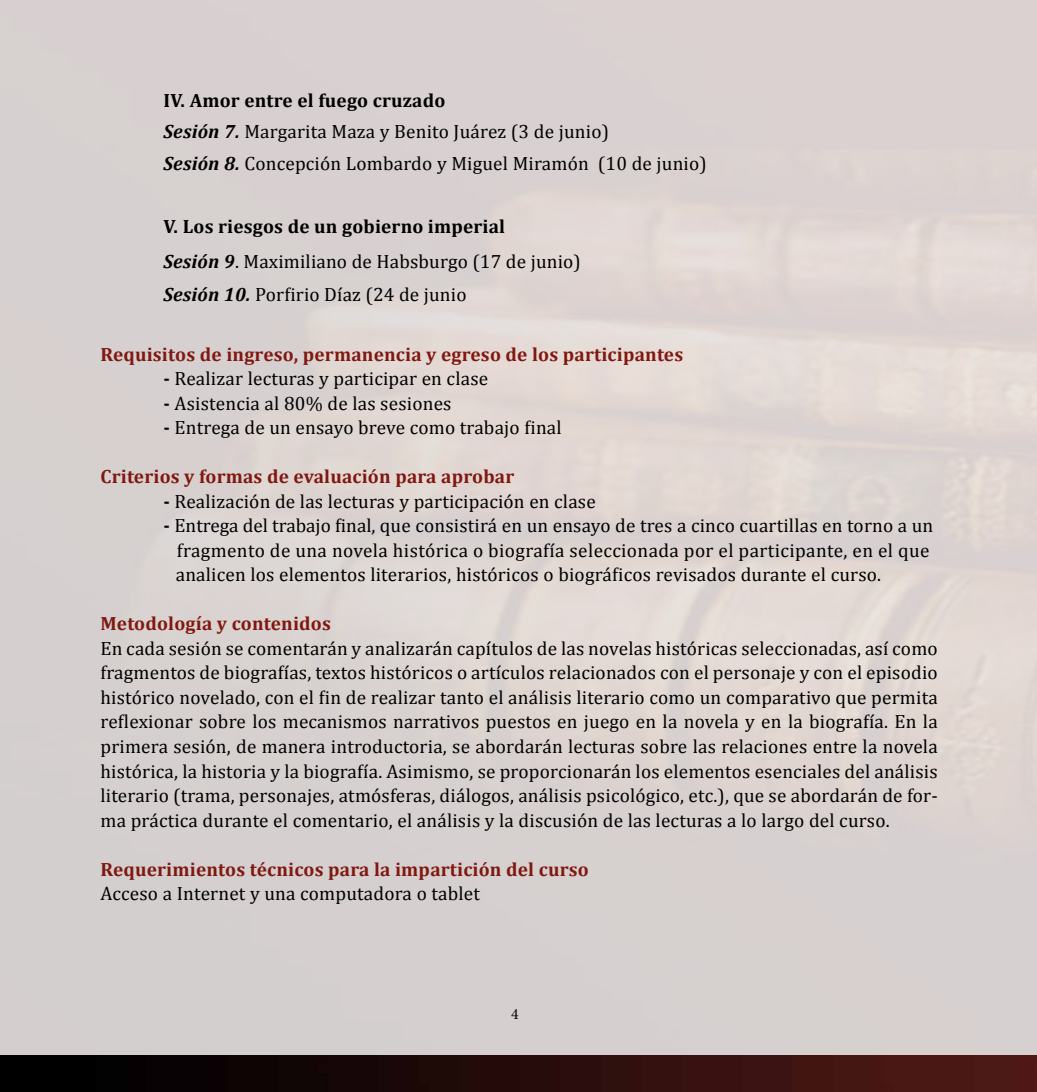
<style>
.page{position:relative;width:1037px;height:1092px;background:#fff}
.page>*{position:absolute;margin:0;border:0;box-sizing:border-box;transform-origin:0 0}
.t1{font:19.25px/24.5px "Cambria";letter-spacing:.01em;color:#000}
.t2{font:700 19.25px "Cambria";letter-spacing:.01em;color:#801810}
.t3{font:15.75px "Minion Pro";color:#000}
.s1{font-weight:700}
.s2{font-weight:700;font-style:italic}
</style>
<div class="page">
<img style="left:0;top:1055px;width:1037px;height:36px">
<p class="t1" style="left:163px;top:84px;width:545px;line-height:31.5px"><span class="s1">IV. Amor entre el fuego cruzado<br></span><span class="s2">Sesión 7.</span> Margarita Maza y Benito Juárez (3 de junio)<br><span class="s2">Sesión 8.</span> Concepción Lombardo y Miguel Miramón (10 de junio)</p>
<p class="t1" style="left:163px;top:209px;width:419px;line-height:35px"><span class="s1">V. Los riesgos de un gobierno imperial<br></span><span class="s2">Sesión 9</span>. Maximiliano de Habsburgo (17 de junio)</p>
<p class="t1" style="left:163px;top:282px;width:305px"><span class="s2">Sesión 10.</span> Porfirio Díaz (24 de junio</p>
<p class="t2" style="left:100px;top:342px;width:584px">Requisitos de ingreso, permanencia y egreso de los participantes</p>
<p class="t1" style="left:163px;top:366px;width:326px"><span class="s1">-</span> Realizar lecturas y participar en clase</p>
<p class="t1" style="left:163px;top:391px;width:290px"><span class="s1">-</span> Asistencia al 80% de las sesiones</p>
<p class="t1" style="left:163px;top:415px;width:400px"><span class="s1">-</span> Entrega de un ensayo breve como trabajo final</p>
<p class="t2" style="left:100px;top:465px;width:415px">Criterios y formas de evaluación para aprobar</p>
<p class="t1" style="left:163px;top:489px;width:434px"><span class="s1">-</span> Realización de las lecturas y participación en clase</p>
<p class="t1" style="left:176px;top:513px;width:759px;text-indent:-12px"><span class="s1">-</span> Entrega del trabajo final, que consistirá en un ensayo de tres a cinco cuartillas en torno a un fragmento de una novela histórica o biografía seleccionada por el participante, en el que analicen los elementos literarios, históricos o biográficos revisados durante el curso.</p>
<p class="t2" style="left:100px;top:612px;width:232px">Metodología y contenidos</p>
<p class="t1" style="left:100px;top:636px;width:839px;text-align:justify">En cada sesión se comentarán y analizarán capítulos de las novelas históricas seleccionadas, así como fragmentos de biografías, textos históricos o artículos relacionados con el personaje y con el episodio histórico novelado, con el fin de realizar tanto el análisis literario como un comparativo que permita reflexionar sobre los mecanismos narrativos puestos en juego en la novela y en la biografía. En la primera sesión, de manera introductoria, se abordarán lecturas sobre las relaciones entre la novela histórica, la historia y la biografía. Asimismo, se proporcionarán los elementos esenciales del análisis literario (trama, personajes, atmósferas, diálogos, análisis psicológico, etc.), que se abordarán de for&shy;ma práctica durante el comentario, el análisis y la discusión de las lecturas a lo largo del curso.</p>
<p class="t2" style="left:100px;top:857px;width:490px">Requerimientos técnicos para la impartición del curso</p>
<p class="t1" style="left:100px;top:881px;width:381px">Acceso a Internet y una computadora o tablet</p>
<p class="t3" style="left:511px;top:1003px;width:9px">4</p>
</div>
